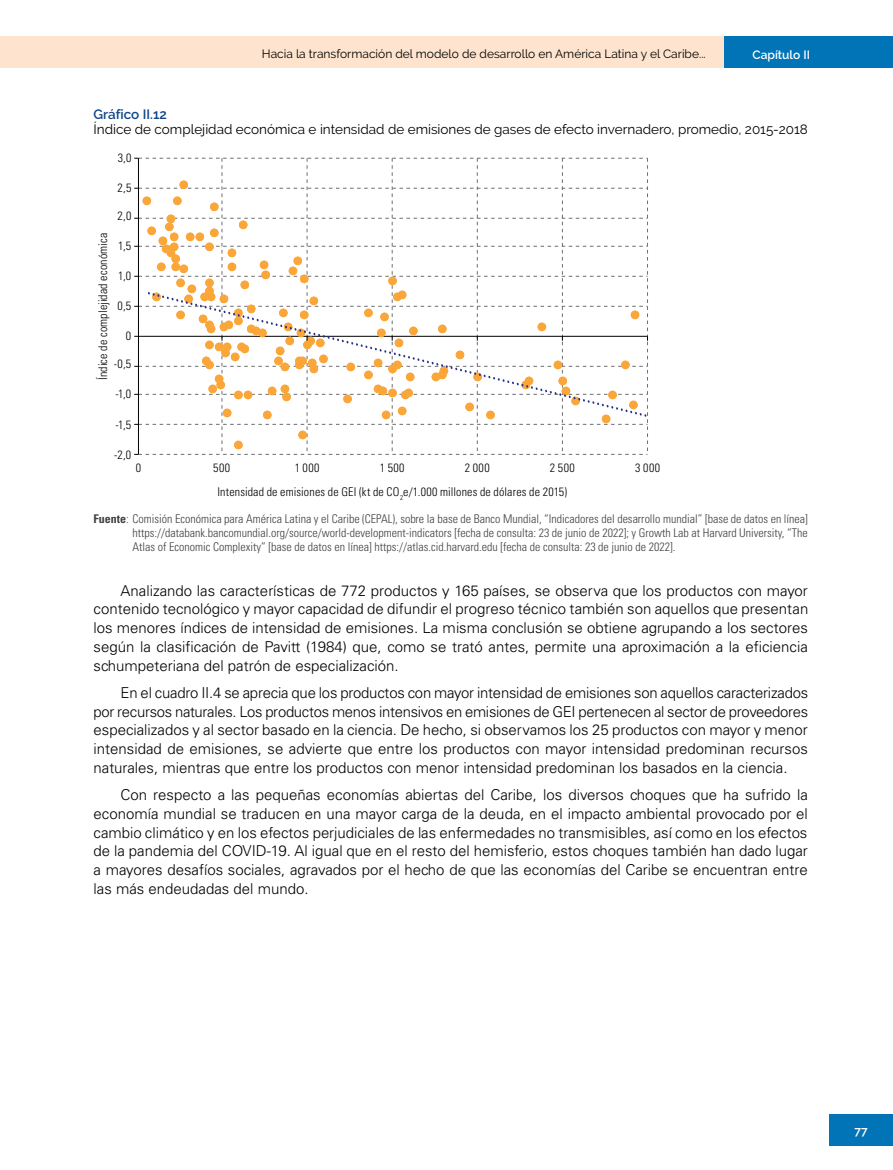
<style>
.page{position:relative;width:893px;height:1170px;background:#fff}
.page>*{position:absolute;margin:0;border:0;box-sizing:border-box;transform-origin:0 0}
.t1{font:300 15px/18.8px "Univers LT Std";color:#000;text-align:justify}
.t2{font:13.5px "Raleway";color:#000}
.t3{font:600 13.5px "Raleway";color:#0e4688}
.t4{font:300 condensed 12px/14.2px "Univers LT Std";color:#414042;text-align:justify}
.t5{font:300 condensed 12px/23.9px "Univers LT Std";letter-spacing:.015em;color:#000}
.t6{font:12px "Raleway";color:#000}
.t7{font:600 12px "Raleway";color:#fff}
.s1{font-weight:700}
</style>
<div class="page">
<div style="left:724px;top:36px;width:169px;height:32px;background:#0074b6"></div>
<div style="left:0;top:36px;width:724px;height:32px;background:#fee4ce"></div>
<div style="left:829px;top:1114px;width:64px;height:32px;background:#0074b6"></div>
<svg style="left:134px;top:158px;width:514px;height:297px"></svg>
<p class="t6" style="left:262px;top:46px;width:445px">Hacia la transformación del modelo de desarrollo en América Latina y el Caribe...</p>
<p class="t7" style="left:752px;top:47px;width:59px">Capítulo II</p>
<p class="t3" style="left:94px;top:106px;width:75px">Gráfico II.12</p>
<p class="t2" style="left:94px;top:121px;width:716px">Índice de complejidad económica e intensidad de emisiones de gases de efecto invernadero, promedio, 2015-2018</p>
<p class="t5" style="left:118px;top:146px;width:15px">3,0</p>
<p class="t5" style="left:118px;top:176px;width:15px">2,5</p>
<p class="t5" style="left:118px;top:204px;width:15px">2,0</p>
<p class="t5" style="left:91px;top:380px;width:149px;rotate:-90deg">Índice de complejidad económica</p>
<p class="t5" style="left:118px;top:234px;width:15px">1,5</p>
<p class="t5" style="left:118px;top:264px;width:15px">1,0</p>
<p class="t5" style="left:118px;top:294px;width:15px">0,5</p>
<p class="t5" style="left:126px;top:324px;width:7px">0</p>
<p class="t5" style="left:114px;top:352px;width:19px">-0,5</p>
<p class="t5" style="left:115px;top:382px;width:17px">-1,0</p>
<p class="t5" style="left:115px;top:412px;width:17px">-1,5</p>
<p class="t5" style="left:114px;top:442px;width:19px">-2,0</p>
<p class="t5" style="left:136px;top:455px;width:7px">0</p>
<p class="t5" style="left:213px;top:455px;width:18px">500</p>
<p class="t5" style="left:217px;top:455px;width:351px;text-indent:77px">1 000<br>Intensidad de emisiones de GEI (kt de CO<sub>2</sub>e/1.000 millones de dólares de 2015)</p>
<p class="t5" style="left:380px;top:455px;width:26px">1 500</p>
<p class="t5" style="left:465px;top:455px;width:26px">2 000</p>
<p class="t5" style="left:550px;top:455px;width:26px">2 500</p>
<p class="t5" style="left:635px;top:455px;width:26px">3 000</p>
<p class="t4" style="left:133px;top:511px;width:677px;text-indent:-39px"><span class="s1">Fuente</span>: Comisión Económica para América Latina y el Caribe (CEPAL), sobre la base de Banco Mundial, “Indicadores del desarrollo mundial” [base de datos en línea] https://databank.bancomundial.org/source/world-development-indicators [fecha de consulta: 23 de junio de 2022]; y Growth Lab at Harvard University, “The Atlas of Economic Complexity” [base de datos en línea] https://atlas.cid.harvard.edu [fecha de consulta: 23 de junio de 2022].</p>
<p class="t1" style="left:94px;top:581px;width:716px;text-indent:27px">Analizando las características de 772 productos y 165 países, se observa que los productos con mayor contenido tecnológico y mayor capacidad de difundir el progreso técnico también son aquellos que presentan los menores índices de intensidad de emisiones. La misma conclusión se obtiene agrupando a los sectores según la clasificación de Pavitt (1984) que, como se trató antes, permite una aproximación a la eficiencia schumpeteriana del patrón de especialización.</p>
<p class="t1" style="left:94px;top:683px;width:716px;text-indent:27px">En el cuadro II.4 se aprecia que los productos con mayor intensidad de emisiones son aquellos caracterizados por recursos naturales. Los productos menos intensivos en emisiones de GEI pertenecen al sector de proveedores especializados y al sector basado en la ciencia. De hecho, si observamos los 25 productos con mayor y menor intensidad de emisiones, se advierte que entre los productos con mayor intensidad predominan recursos naturales, mientras que entre los productos con menor intensidad predominan los basados en la ciencia.</p>
<p class="t1" style="left:94px;top:785px;width:716px;text-indent:27px">Con respecto a las pequeñas economías abiertas del Caribe, los diversos choques que ha sufrido la economía mundial se traducen en una mayor carga de la deuda, en el impacto ambiental provocado por el cambio climático y en los efectos perjudiciales de las enfermedades no transmisibles, así como en los efectos de la pandemia del COVID-19. Al igual que en el resto del hemisferio, estos choques también han dado lugar a mayores desafíos sociales, agravados por el hecho de que las economías del Caribe se encuentran entre las más endeudadas del mundo.</p>
<p class="t7" style="left:854px;top:1123px;width:15px">77</p>
</div>
